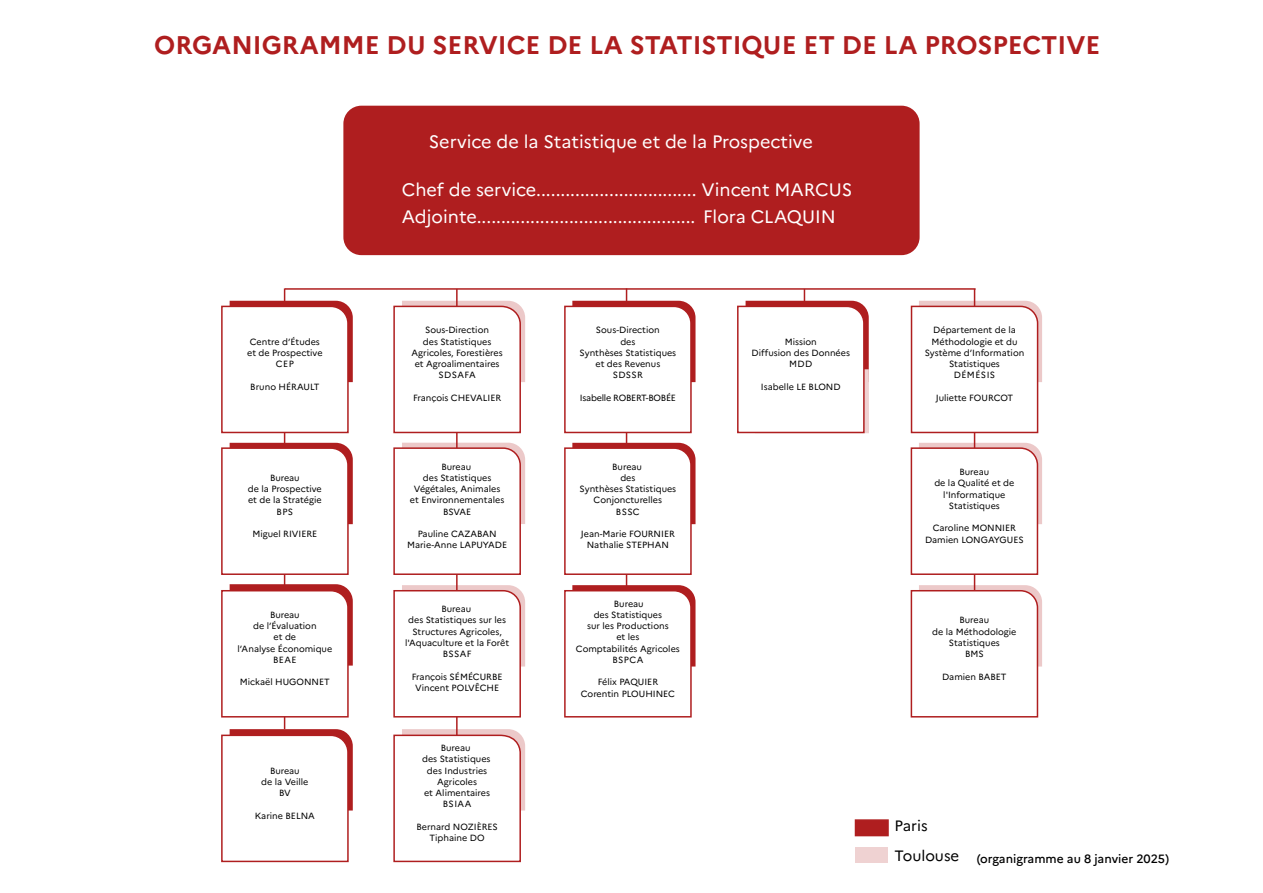
<style>
.page{position:relative;width:1263px;height:893px;background:#fff}
.page>*{position:absolute;margin:0;border:0;box-sizing:border-box;transform-origin:0 0}
.t1{font:700 25.5px "Marianne";color:#af1e1f}
.t2{font:18px/27px "Marianne";color:#fff}
.t3{font:15px "Marianne";color:#000}
.t4{font:500 12px "Marianne";color:#000}
.t5{font:9px/11.2px "Marianne";color:#000;text-align:center}
.t6{font:9px "Marianne";letter-spacing:-.025em;color:#000}
</style>
<div class="page">
<div style="left:343px;top:106px;width:576px;height:149px;background:#af1e1f;border-radius:18px"></div>
<hr style="left:284px;top:288px;width:1px;height:441px;background:#af1e1f">
<hr style="left:285px;top:288px;width:691px;height:2px;background:#af1e1f">
<hr style="left:974px;top:289px;width:1px;height:310px;background:#af1e1f">
<svg style="left:221px;top:729px;width:132px;height:134px"></svg>
<svg style="left:221px;top:301px;width:132px;height:133px"></svg>
<svg style="left:221px;top:443px;width:132px;height:133px"></svg>
<svg style="left:221px;top:584px;width:132px;height:134px"></svg>
<hr style="left:456px;top:289px;width:2px;height:569px;background:#af1e1f">
<svg style="left:393px;top:301px;width:132px;height:133px"></svg>
<svg style="left:393px;top:443px;width:132px;height:133px"></svg>
<svg style="left:393px;top:585px;width:132px;height:133px"></svg>
<svg style="left:393px;top:729px;width:132px;height:134px"></svg>
<hr style="left:626px;top:288px;width:1px;height:335px;background:#af1e1f">
<svg style="left:564px;top:301px;width:131px;height:133px"></svg>
<svg style="left:564px;top:443px;width:131px;height:133px"></svg>
<svg style="left:564px;top:585px;width:131px;height:133px"></svg>
<svg style="left:736px;top:289px;width:133px;height:145px"></svg>
<svg style="left:910px;top:301px;width:132px;height:133px"></svg>
<svg style="left:910px;top:585px;width:132px;height:133px"></svg>
<svg style="left:910px;top:443px;width:132px;height:133px"></svg>
<div style="left:855px;top:819px;width:34px;height:17px;background:#af1e1f;border:2px solid #af1e1f"></div>
<div style="left:855px;top:848px;width:33px;height:15px;background:#efd2d2"></div>
<h1 class="t1" style="left:154px;top:25px;width:947px">ORGANIGRAMME DU SERVICE DE LA STATISTIQUE ET DE LA PROSPECTIVE</h1>
<p class="t5" style="left:247px;top:335px;width:77px">Centre d’Études et de Prospective<br>CEP</p>
<p class="t5" style="left:250px;top:380px;width:71px">Bruno HÉRAULT</p>
<p class="t5" style="left:248px;top:471px;width:75px">Bureau<br>de la Prospective et de la Stratégie<br>BPS</p>
<p class="t5" style="left:252px;top:527px;width:66px">Miguel RIVIERE</p>
<p class="t5" style="left:237px;top:608px;width:96px">Bureau<br>de l’Évaluation<br>et de<br>l’Analyse Économique<br>BEAE</p>
<p class="t5" style="left:240px;top:676px;width:92px">Mickaël HUGONNET</p>
<p class="t5" style="left:261px;top:764px;width:49px">Bureau<br>de la Veille<br>BV</p>
<p class="t5" style="left:255px;top:809px;width:62px">Karine BELNA</p>
<h2 class="t2" style="left:429px;top:127px;width:385px">Service de la Statistique et de la Prospective</h2>
<h2 class="t2" style="left:402px;top:175px;width:452px">Chef de service................................. Vincent MARCUS<br>Adjointe............................................. Flora CLAQUIN</h2>
<p class="t5" style="left:411px;top:324px;width:93px">Sous-Direction<br>des Statistiques<br>Agricoles, Forestières et Agroalimentaires<br>SDSAFA</p>
<p class="t5" style="left:413px;top:391px;width:90px">François CHEVALIER</p>
<p class="t5" style="left:410px;top:460px;width:96px">Bureau<br>des Statistiques<br>Végétales, Animales et Environnementales<br>BSVAE</p>
<p class="t5" style="left:407px;top:527px;width:102px">Pauline CAZABAN<br>Marie-Anne LAPUYADE</p>
<p class="t5" style="left:405px;top:603px;width:106px">Bureau<br>des Statistiques sur les<br>Structures Agricoles, l'Aquaculture et la Forêt<br>BSSAF</p>
<p class="t5" style="left:412px;top:670px;width:92px">François SÉMÉCURBE<br>Vincent POLVÊCHE</p>
<p class="t5" style="left:422px;top:742px;width:70px">Bureau<br>des Statistiques des Industries<br>Agricoles<br>et Alimentaires<br>BSIAA</p>
<p class="t5" style="left:416px;top:820px;width:83px">Bernard NOZIÈRES<br>Tiphaine DO</p>
<p class="t5" style="left:579px;top:324px;width:98px">Sous-Direction<br>des<br>Synthèses Statistiques et des Revenus<br>SDSSR</p>
<p class="t6" style="left:580px;top:391px;width:98px">Isabelle ROBERT-BOBÉE</p>
<p class="t5" style="left:579px;top:460px;width:98px">Bureau<br>des<br>Synthèses Statistiques<br>Conjoncturelles<br>BSSC</p>
<p class="t5" style="left:581px;top:527px;width:95px">Jean-Marie FOURNIER<br>Nathalie STEPHAN</p>
<p class="t5" style="left:576px;top:597px;width:105px">Bureau<br>des Statistiques<br>sur les Productions<br>et les<br>Comptabilités Agricoles<br>BSPCA</p>
<p class="t5" style="left:581px;top:676px;width:96px">Félix PAQUIER<br>Corentin PLOUHINEC</p>
<p class="t5" style="left:752px;top:335px;width:100px">Mission<br>Diffusion des Données<br>MDD</p>
<p class="t5" style="left:761px;top:380px;width:81px">Isabelle LE BLOND</p>
<p class="t5" style="left:925px;top:324px;width:101px">Département de la<br>Méthodologie et du<br>Système d’Information<br>Statistiques<br>DÉMÉSIS</p>
<p class="t5" style="left:936px;top:391px;width:79px">Juliette FOURCOT</p>
<p class="t5" style="left:934px;top:466px;width:82px">Bureau<br>de la Qualité et de l'Informatique<br>Statistiques</p>
<p class="t5" style="left:925px;top:522px;width:100px">Caroline MONNIER<br>Damien LONGAYGUES</p>
<p class="t5" style="left:932px;top:614px;width:86px">Bureau<br>de la Méthodologie<br>Statistiques<br>BMS</p>
<p class="t5" style="left:942px;top:670px;width:66px">Damien BABET</p>
<h3 class="t3" style="left:894px;top:814px;width:35px">Paris</h3>
<h3 class="t4" style="left:894px;top:850px;width:276px"><sup>Toulouse</sup> (organigramme au 8 janvier 2025)</h3>
</div>
